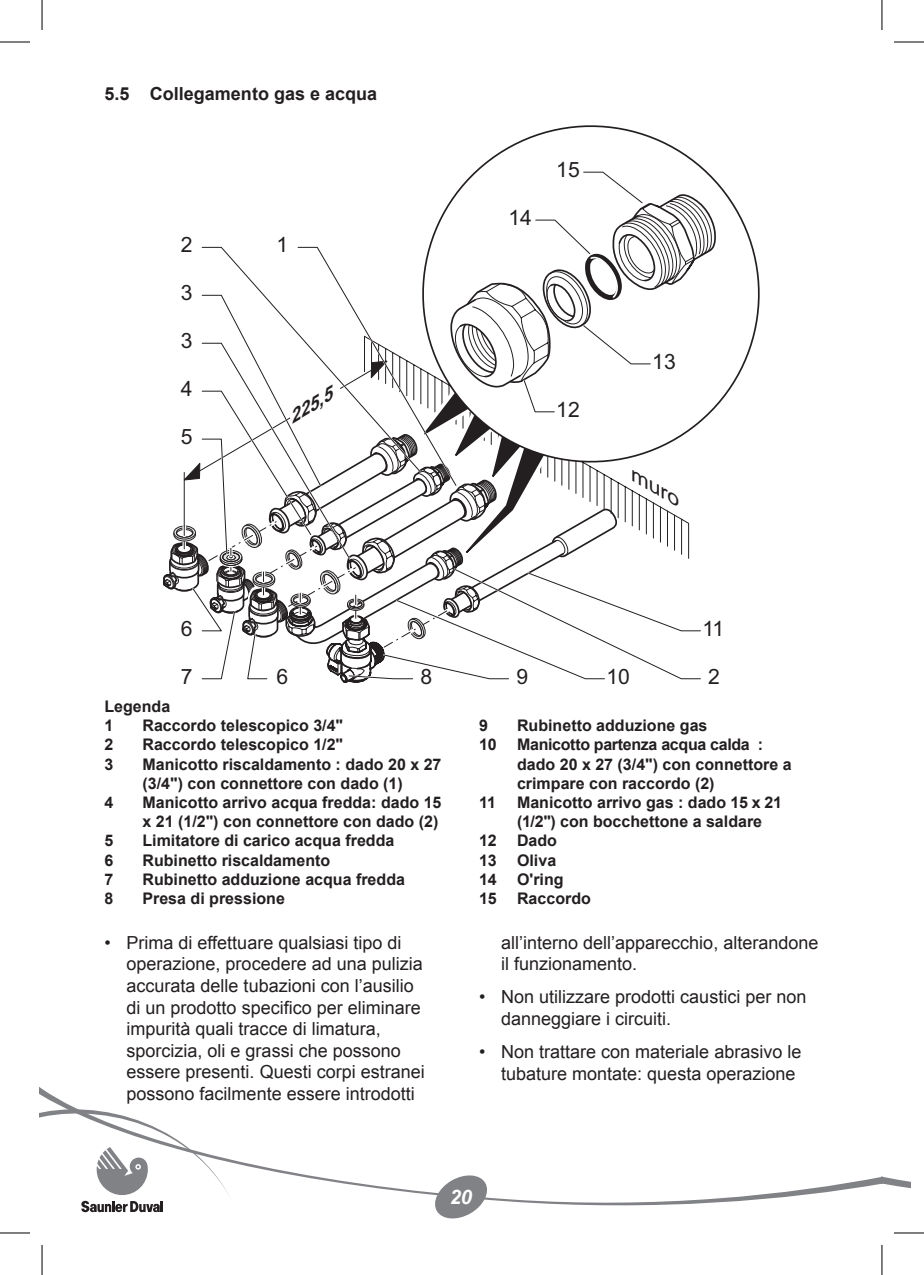
<style>
.page{position:relative;width:924px;height:1275px;background:#fff}
.page>*{position:absolute;margin:0;border:0;box-sizing:border-box;transform-origin:0 0}
.t1{font:21.2px "Arial";color:#231f20}
.t2{font:italic 700 20px "Arial";color:#fff}
.t3{font:italic 18.2px "Arial";color:#231f20;scale:1.33 1}
.t4{font:18px/21.6px "Arial";color:#231f20}
.t5{font:700 18px "Arial";color:#231f20}
.t6{font:italic 700 17.4px "Arial";color:#231f20;scale:1.1 1}
.t7{font:700 16px/19.2px "Arial";color:#231f20}
</style>
<div class="page">
<svg style="left:40px;top:1087px;width:841px;height:119px"></svg>
<svg style="left:40px;top:1095px;width:191px;height:117px"></svg>
<svg style="left:427px;top:1166px;width:67px;height:53px"></svg>
<svg style="left:881px;top:1176px;width:28px;height:12px"></svg>
<svg style="left:495px;top:125px;width:265px;height:282px"></svg>
<svg style="left:163px;top:155px;width:553px;height:528px"></svg>
<hr style="left:0;top:42px;width:30px;height:1px;background:#000">
<hr style="left:893px;top:42px;width:30px;height:1px;background:#000">
<hr style="left:0;top:1232px;width:30px;height:1px;background:#000">
<hr style="left:893px;top:1232px;width:30px;height:1px;background:#000">
<hr style="left:42px;top:0;width:1px;height:30px;background:#000">
<hr style="left:42px;top:1245px;width:1px;height:30px;background:#000">
<hr style="left:881px;top:0;width:1px;height:30px;background:#000">
<hr style="left:881px;top:1245px;width:1px;height:30px;background:#000">
<p class="t5" style="left:104px;top:82px;width:274px">5.5 Collegamento gas e acqua</p>
<h1 class="t1" style="left:181px;top:232px;width:13px">2</h1>
<h1 class="t1" style="left:276px;top:232px;width:13px">1</h1>
<h1 class="t1" style="left:181px;top:280px;width:13px">3</h1>
<h1 class="t1" style="left:181px;top:328px;width:13px">3</h1>
<h1 class="t1" style="left:180px;top:376px;width:13px">4</h1>
<h1 class="t1" style="left:180px;top:424px;width:13px">5</h1>
<p class="t6" style="left:283px;top:408px;width:45px;rotate:-31deg">225,5</p>
<h1 class="t1" style="left:508px;top:205px;width:25px">14</h1>
<h1 class="t1" style="left:556px;top:157px;width:25px">15</h1>
<h1 class="t1" style="left:556px;top:397px;width:25px">12</h1>
<h1 class="t1" style="left:652px;top:349px;width:25px">13</h1>
<p class="t3" style="left:640px;top:464px;width:43px;rotate:30deg">muro</p>
<h1 class="t1" style="left:180px;top:616px;width:13px">6</h1>
<h1 class="t1" style="left:180px;top:664px;width:13px">7</h1>
<h1 class="t1" style="left:276px;top:664px;width:13px">6</h1>
<h1 class="t1" style="left:702px;top:616px;width:23px">11</h1>
<h1 class="t1" style="left:420px;top:664px;width:13px">8</h1>
<h1 class="t1" style="left:516px;top:664px;width:13px">9</h1>
<h1 class="t1" style="left:606px;top:664px;width:25px">10</h1>
<h1 class="t1" style="left:708px;top:664px;width:13px">2</h1>
<p class="t7" style="left:104px;top:697px;width:67px">Legenda<br>1</p>
<p class="t7" style="left:142px;top:716px;width:202px">Raccordo telescopico 3/4"</p>
<p class="t7" style="left:104px;top:735px;width:10px">2</p>
<p class="t7" style="left:142px;top:735px;width:202px">Raccordo telescopico 1/2"</p>
<p class="t7" style="left:104px;top:755px;width:10px">3</p>
<p class="t7" style="left:142px;top:755px;width:300px">Manicotto riscaldamento : dado 20 x 27 (3/4") con connettore con dado (1)</p>
<p class="t7" style="left:104px;top:793px;width:10px">4</p>
<p class="t7" style="left:142px;top:793px;width:300px">Manicotto arrivo acqua fredda: dado 15 x 21 (1/2") con connettore con dado (2)</p>
<p class="t7" style="left:104px;top:831px;width:10px">5</p>
<p class="t7" style="left:142px;top:831px;width:253px">Limitatore di carico acqua fredda</p>
<p class="t7" style="left:104px;top:851px;width:10px">6</p>
<p class="t7" style="left:142px;top:851px;width:189px">Rubinetto riscaldamento</p>
<p class="t7" style="left:104px;top:870px;width:10px">7</p>
<p class="t7" style="left:142px;top:870px;width:264px">Rubinetto adduzione acqua fredda</p>
<p class="t7" style="left:104px;top:889px;width:10px">8</p>
<p class="t7" style="left:142px;top:889px;width:144px">Presa di pressione</p>
<p class="t7" style="left:479px;top:716px;width:10px">9</p>
<p class="t7" style="left:517px;top:716px;width:192px">Rubinetto adduzione gas</p>
<p class="t7" style="left:479px;top:735px;width:19px">10</p>
<p class="t7" style="left:517px;top:735px;width:276px">Manicotto partenza acqua calda : dado 20 x 27 (3/4") con connettore a crimpare con raccordo (2)</p>
<p class="t7" style="left:479px;top:793px;width:18px">11</p>
<p class="t7" style="left:517px;top:793px;width:266px">Manicotto arrivo gas : dado 15 x 21 (1/2") con bocchettone a saldare</p>
<p class="t7" style="left:479px;top:831px;width:19px">12</p>
<p class="t7" style="left:517px;top:831px;width:41px">Dado</p>
<p class="t7" style="left:479px;top:851px;width:19px">13</p>
<p class="t7" style="left:517px;top:851px;width:41px">Oliva</p>
<p class="t7" style="left:479px;top:870px;width:19px">14</p>
<p class="t7" style="left:517px;top:870px;width:48px">O'ring</p>
<p class="t7" style="left:479px;top:889px;width:19px">15</p>
<p class="t7" style="left:517px;top:889px;width:75px">Raccordo</p>
<p class="t4" style="left:126px;top:932px;width:300px">Prima di effettuare qualsiasi tipo di operazione, procedere ad una pulizia accurata delle tubazioni con l’ausilio di un prodotto specifico per eliminare impurità quali tracce di limatura, sporcizia, oli e grassi che possono essere presenti. Questi corpi estranei possono facilmente essere introdotti</p>
<p class="t4" style="left:104px;top:932px;width:8px">•</p>
<p class="t4" style="left:501px;top:932px;width:319px">all’interno dell’apparecchio, alterandone il funzionamento.</p>
<p class="t4" style="left:501px;top:986px;width:307px">Non utilizzare prodotti caustici per non danneggiare i circuiti.</p>
<p class="t4" style="left:501px;top:1041px;width:302px">Non trattare con materiale abrasivo le tubature montate: questa operazione</p>
<p class="t4" style="left:479px;top:986px;width:8px">•</p>
<p class="t4" style="left:479px;top:1041px;width:8px">•</p>
<p class="t2" style="left:449px;top:1184px;width:24px">20</p>
</div>
